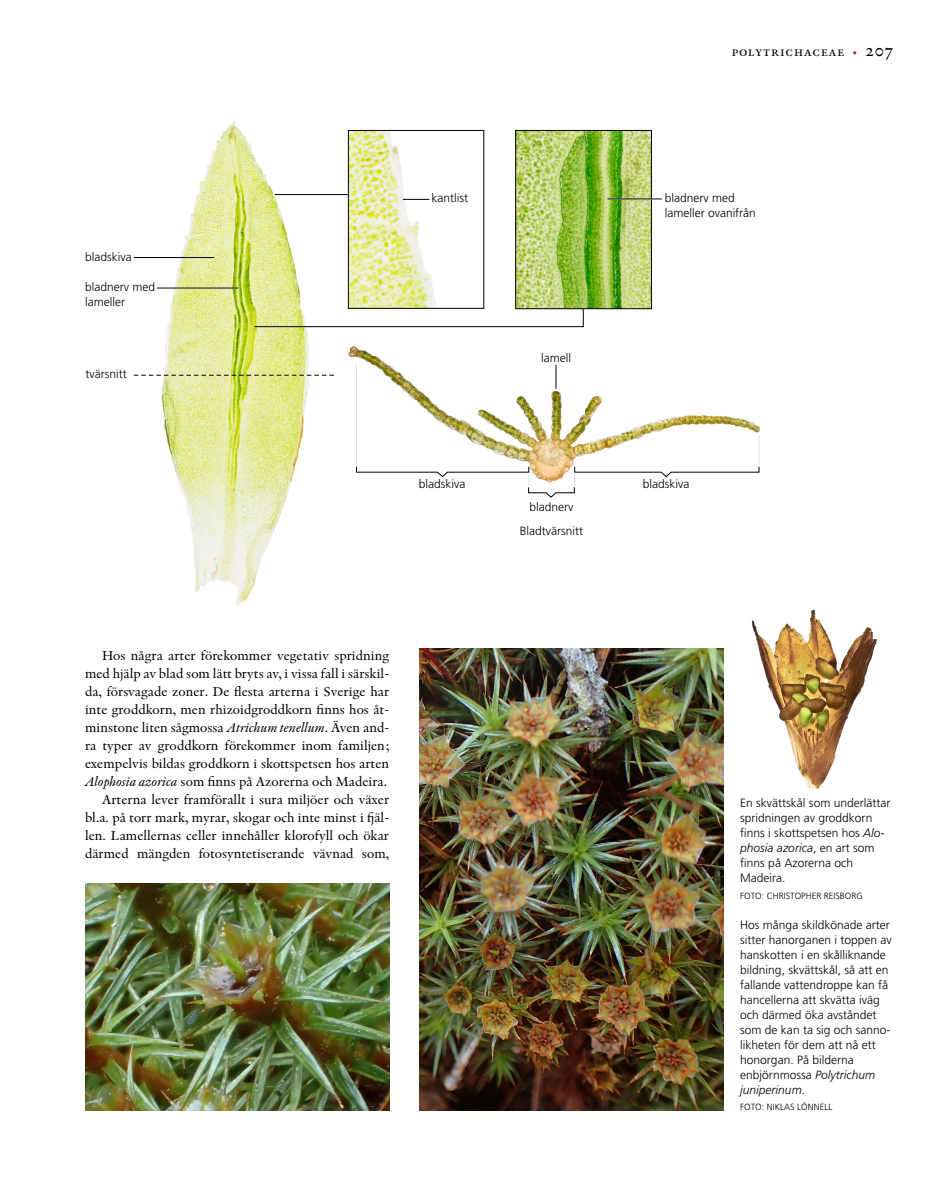
<style>
.page{position:relative;width:936px;height:1191px;background:#fff}
.page>*{position:absolute;margin:0;border:0;box-sizing:border-box;transform-origin:0 0}
.Bröd_9_12{font:13.5px/18px "Indigo Antiqua Pro Text";color:#000;text-align:justify}
.kolumntitel{font:13.5px "Indigo Antiqua Pro Text";color:#000}
.Bildtext{font:300 12px/15px "Frutiger LT Pro";color:#000}
.Fotograf_illustratör{font:300 9px "Frutiger LT Pro";color:#000}
.s1{color:#9e2d30}
.s2{font-size:18px}
.s3{font-style:italic}
</style>
<div class="page">
<img style="left:145px;top:121px;width:184px;height:485px">
<svg style="left:134px;top:375px;width:200px;height:1px"></svg>
<img style="left:517px;top:132px;width:132px;height:175px">
<div style="left:515px;top:130px;width:136px;height:179px;border:1px solid #000"></div>
<hr style="left:607px;top:198px;width:52px;height:1px;background:#fff">
<hr style="left:607px;top:199px;width:54px;height:1px;background:#000">
<img style="left:348px;top:346px;width:412px;height:127px">
<hr style="left:758px;top:435px;width:1px;height:30px;background:#e3e3e3">
<hr style="left:356px;top:362px;width:1px;height:102px;background:#e3e3e3">
<svg style="left:356px;top:466px;width:403px;height:31px"></svg>
<svg style="left:555px;top:365px;width:1px;height:24px"></svg>
<hr style="left:134px;top:257px;width:80px;height:1px;background:#000">
<hr style="left:157px;top:287px;width:81px;height:1px;background:#fff">
<hr style="left:157px;top:288px;width:81px;height:1px;background:#000">
<svg style="left:254px;top:309px;width:329px;height:18px"></svg>
<hr style="left:275px;top:194px;width:74px;height:1px;background:#000">
<img style="left:350px;top:132px;width:86px;height:174px">
<div style="left:348px;top:130px;width:136px;height:178px;border:1px solid #000"></div>
<svg style="left:403px;top:199px;width:26px;height:1px"></svg>
<img style="left:85px;top:883px;width:304px;height:227px">
<img style="left:419px;top:648px;width:304px;height:462px">
<img style="left:751px;top:609px;width:126px;height:180px">
<p class="kolumntitel" style="left:731px;top:44px;width:163px">polytrichaceae <span class="s1">•</span> <span class="s2">207</span></p>
<p class="Bildtext" style="left:85px;top:249px;width:48px">bladskiva</p>
<p class="Bildtext" style="left:85px;top:279px;width:72px">bladnerv med lameller</p>
<p class="Bildtext" style="left:85px;top:367px;width:43px">tvärsnitt</p>
<p class="Bildtext" style="left:431px;top:191px;width:38px">kantlist</p>
<p class="Bildtext" style="left:541px;top:351px;width:31px">lamell</p>
<p class="Bildtext" style="left:664px;top:190px;width:93px">bladnerv med lameller ovanifrån</p>
<p class="Bildtext" style="left:419px;top:476px;width:48px">bladskiva</p>
<p class="Bildtext" style="left:642px;top:476px;width:48px">bladskiva</p>
<p class="Bildtext" style="left:529px;top:499px;width:46px">bladnerv</p>
<p class="Bildtext" style="left:519px;top:523px;width:65px">Bladtvärsnitt</p>
<p class="Bröd_9_12" style="left:85px;top:647px;width:306px;text-indent:17px">Hos några arter förekommer vegetativ spridning med hjälp av blad som lätt bryts av, i vissa fall i särskil&shy;da, försvagade zoner. De flesta arterna i Sverige har inte groddkorn, men rhizoidgroddkorn finns hos åt&shy;minstone liten sågmossa <span class="s3">Atrichum tenellum</span>. Även and&shy;ra typer av groddkorn förekommer inom familjen; exempelvis bildas groddkorn i skottspetsen hos arten <span class="s3">Alophosia azorica</span> som finns på Azorerna och Madeira.</p>
<p class="Bröd_9_12" style="left:85px;top:791px;width:306px;text-indent:17px">Arterna lever framförallt i sura miljöer och växer bl.a. på torr mark, myrar, skogar och inte minst i fjäl&shy;len. Lamellernas celler innehåller klorofyll och ökar därmed mängden fotosyntetiserande vävnad som,</p>
<p class="Bildtext" style="left:740px;top:796px;width:152px">En skvättskål som underlättar spridningen av groddkorn finns i skottspetsen hos <span class="s3">Alo&shy;phosia azorica</span>, en art som finns på Azorerna och<br>Madeira.</p>
<p class="Fotograf_illustratör" style="left:740px;top:890px;width:124px">FOTO: CHRISTOPHER REISBORG</p>
<p class="Bildtext" style="left:740px;top:917px;width:153px">Hos många skildkönade arter sitter hanorganen i toppen av hanskotten i en skålliknande bildning, skvättskål, så att en fallande vattendroppe kan få hancellerna att skvätta iväg och därmed öka avståndet som de kan ta sig och sanno&shy;likheten för dem att nå ett honorgan. På bilderna enbjörnmossa <span class="s3">Polytrichum juniperinum</span>.</p>
<p class="Fotograf_illustratör" style="left:740px;top:1101px;width:93px">FOTO: NIKLAS LÖNNELL</p>
</div>
